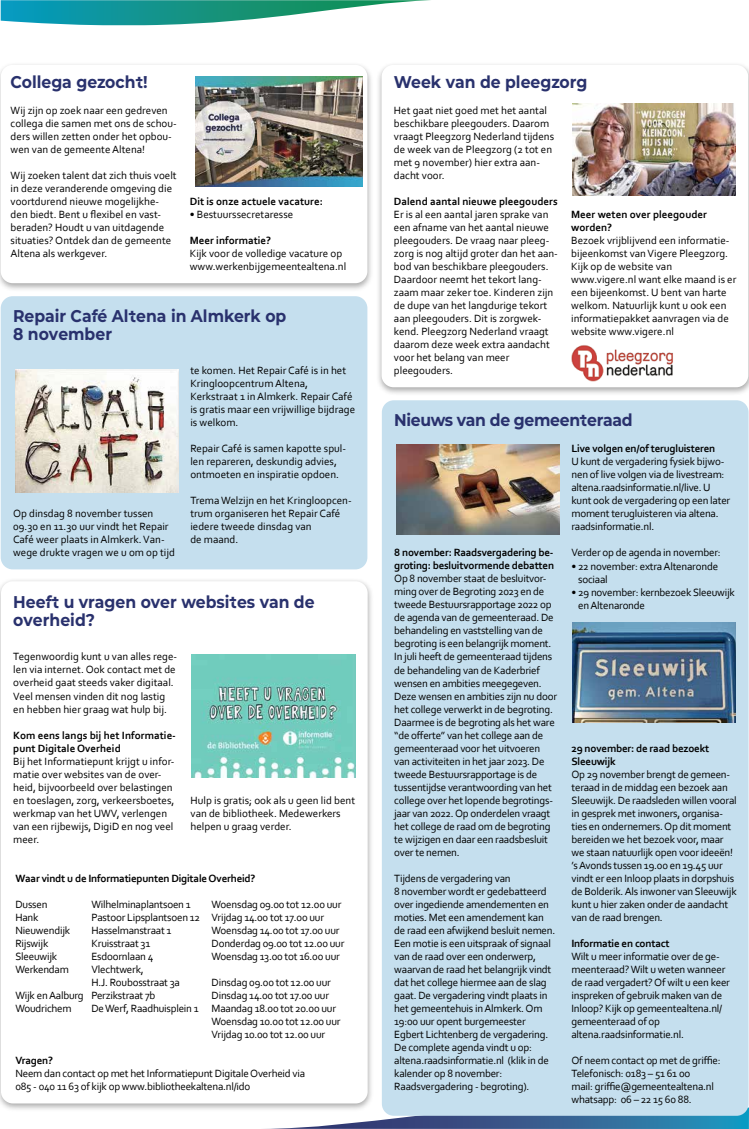
<style>
.page{position:relative;width:749px;height:1129px;background:#fff}
.page>*{position:absolute;margin:0;border:0;box-sizing:border-box;transform-origin:0 0}
.t1{font:700 17px/18px "Mont Altena";color:#29316d}
.t2{font:700 17px "Mont Altena";letter-spacing:-.02em;color:#29316d}
.t3{font:11px/13px "Corbel";letter-spacing:-.02em;color:#000}
.t4{font:11px/13px "Corbel";color:#000}
.t5{font:700 11px/13px "Corbel";letter-spacing:-.02em;color:#000}
.t6{font:700 11px/13px "Corbel";color:#000}
</style>
<div class="page">
<div style="left:376px;top:61px;width:372px;height:335px;background:#000;opacity:.34"></div>
<div style="left:381px;top:65px;width:367px;height:322px;background:#fff;border-radius:12px"></div>
<svg style="left:1px;top:0;width:430px;height:25px"></svg>
<svg style="left:293px;top:1106px;width:455px;height:22px"></svg>
<img style="left:571px;top:345px;width:102px;height:37px">
<div style="left:0;top:61px;width:374px;height:231px;background:#000;opacity:.34"></div>
<div style="left:1px;top:65px;width:366px;height:218px;background:#fff;border-radius:12px"></div>
<img style="left:195px;top:76px;width:167px;height:110px">
<div style="left:1px;top:296px;width:366px;height:273px;background:#c5dfee;border-radius:12px"></div>
<img style="left:15px;top:369px;width:163px;height:123px">
<div style="left:0;top:578px;width:374px;height:534px;background:#000;opacity:.34"></div>
<div style="left:1px;top:581px;width:366px;height:522px;background:#fff;border-radius:12px"></div>
<img style="left:192px;top:654px;width:163px;height:123px">
<img style="left:572px;top:104px;width:163px;height:91px">
<div style="left:382px;top:400px;width:366px;height:715px;background:#c5dfee;border-radius:12px"></div>
<img style="left:396px;top:444px;width:163px;height:90px">
<img style="left:572px;top:622px;width:163px;height:100px">
<h1 class="t1" style="left:11px;top:72px;width:139px">Collega gezocht!</h1>
<p class="t4" style="left:11px;top:104px;width:168px">Wij zijn op zoek naar een gedreven collega die samen met ons de schou&shy;ders willen zetten onder het opbou&shy;wen van de gemeente Altena!</p>
<p class="t4" style="left:11px;top:169px;width:167px">Wij zoeken talent dat zich thuis voelt in deze veranderende omgeving die voortdurend nieuwe mogelijkhe&shy;den biedt. Bent u flexibel en vast&shy;beraden? Houdt u van uitdagende situaties? Ontdek dan de gemeente<br>Altena als werkgever.</p>
<p class="t6" style="left:190px;top:195px;width:135px">Dit is onze actuele vacature:</p>
<p class="t4" style="left:190px;top:208px;width:105px">• Bestuurssecretaresse</p>
<p class="t6" style="left:190px;top:234px;width:83px">Meer informatie?</p>
<p class="t4" style="left:190px;top:247px;width:158px">Kijk voor de volledige vacature op www.werkenbijgemeentealtena.nl</p>
<h1 class="t1" style="left:13px;top:306px;width:275px">Repair Café Altena in Almkerk op<br>8 november</h1>
<p class="t4" style="left:13px;top:507px;width:163px">Op dinsdag 8 november tussen<br>09.30 en 11.30 uur vindt het Repair<br>Café weer plaats in Almkerk. Van&shy;wege drukte vragen we u om op tijd</p>
<p class="t4" style="left:190px;top:364px;width:166px">te komen. Het Repair Café is in het<br>Kringloopcentrum Altena,<br>Kerkstraat 1 in Almkerk. Repair Café is gratis maar een vrijwillige bijdrage is welkom.</p>
<p class="t4" style="left:190px;top:442px;width:157px">Repair Café is samen kapotte spul&shy;len repareren, deskundig advies, ontmoeten en inspiratie opdoen.</p>
<p class="t4" style="left:190px;top:494px;width:163px">Trema Welzijn en het Kringloopcen&shy;trum organiseren het Repair Café iedere tweede dinsdag van<br>de maand.</p>
<h1 class="t1" style="left:13px;top:592px;width:303px">Heeft u vragen over websites van de overheid?</h1>
<p class="t4" style="left:13px;top:650px;width:165px">Tegenwoordig kunt u van alles rege&shy;len via internet. Ook contact met de overheid gaat steeds vaker digitaal.<br>Veel mensen vinden dit nog lastig en hebben hier graag wat hulp bij.</p>
<p class="t6" style="left:13px;top:728px;width:164px">Kom eens langs bij het Informatie&shy;punt Digitale Overheid</p>
<p class="t4" style="left:13px;top:754px;width:162px">Bij het Informatiepunt krijgt u infor&shy;matie over websites van de over&shy;heid, bijvoorbeeld over belastingen en toeslagen, zorg, verkeersboetes, werkmap van het UWV, verlengen van een rijbewijs, DigiD en nog veel meer.</p>
<p class="t4" style="left:190px;top:793px;width:166px">Hulp is gratis; ook als u geen lid bent van de bibliotheek. Medewerkers helpen u graag verder.</p>
<p class="t5" style="left:15px;top:871px;width:241px">Waar vindt u de Informatiepunten Digitale Overheid?</p>
<p class="t3" style="left:15px;top:897px;width:34px">Dussen</p>
<p class="t3" style="left:91px;top:897px;width:101px">Wilhelminaplantsoen 1</p>
<p class="t3" style="left:211px;top:897px;width:131px">Woensdag 09.00 tot 12.00 uur</p>
<p class="t3" style="left:15px;top:910px;width:25px">Hank</p>
<p class="t3" style="left:91px;top:910px;width:234px">Pastoor Lipsplantsoen 12 Vrijdag 14.00 tot 17.00 uur</p>
<p class="t3" style="left:15px;top:923px;width:56px">Nieuwendijk</p>
<p class="t3" style="left:91px;top:923px;width:82px">Hasselmanstraat 1</p>
<p class="t3" style="left:211px;top:923px;width:129px">Woensdag 14.00 tot 17.00 uur</p>
<p class="t3" style="left:15px;top:936px;width:35px">Rijswijk</p>
<p class="t3" style="left:91px;top:936px;width:60px">Kruisstraat 31</p>
<p class="t3" style="left:211px;top:936px;width:134px">Donderdag 09.00 tot 12.00 uur</p>
<p class="t3" style="left:15px;top:949px;width:43px">Sleeuwijk</p>
<p class="t3" style="left:91px;top:949px;width:63px">Esdoornlaan 4</p>
<p class="t3" style="left:211px;top:949px;width:130px">Woensdag 13.00 tot 16.00 uur</p>
<p class="t3" style="left:15px;top:962px;width:55px">Werkendam</p>
<p class="t3" style="left:91px;top:962px;width:90px">Vlechtwerk,<br>H.J. Roubosstraat 3a</p>
<p class="t3" style="left:211px;top:975px;width:121px">Dinsdag 09.00 tot 12.00 uur</p>
<p class="t3" style="left:15px;top:988px;width:142px">Wijk en Aalburg Perzikstraat 7b</p>
<p class="t3" style="left:211px;top:988px;width:119px">Dinsdag 14.00 tot 17.00 uur</p>
<p class="t3" style="left:15px;top:1001px;width:58px">Woudrichem</p>
<p class="t3" style="left:211px;top:1001px;width:130px;text-indent:-120px">De Werf, Raadhuisplein 1 Maandag 18.00 tot 20.00 uur<br>Woensdag 10.00 tot 12.00 uur<br>Vrijdag 10.00 tot 12.00 uur</p>
<p class="t5" style="left:15px;top:1053px;width:39px">Vragen?</p>
<p class="t3" style="left:15px;top:1066px;width:291px">Neem dan contact op met het Informatiepunt Digitale Overheid via<br>085 - 040 11 63 of kijk op www.bibliotheekaltena.nl/ido</p>
<h1 class="t1" style="left:394px;top:72px;width:195px">Week van de pleegzorg</h1>
<p class="t4" style="left:394px;top:104px;width:162px">Het gaat niet goed met het aantal beschikbare pleegouders. Daarom vraagt Pleegzorg Nederland tijdens de week van de Pleegzorg (2 tot en met 9 november) hier extra aan&shy;dacht voor.</p>
<p class="t6" style="left:394px;top:195px;width:165px">Dalend aantal nieuwe pleegouders</p>
<p class="t4" style="left:394px;top:208px;width:165px">Er is al een aantal jaren sprake van een afname van het aantal nieuwe pleegouders. De vraag naar pleeg&shy;zorg is nog altijd groter dan het aan&shy;bod van beschikbare pleegouders.<br>Daardoor neemt het tekort lang&shy;zaam maar zeker toe. Kinderen zijn de dupe van het langdurige tekort aan pleegouders. Dit is zorgwek&shy;kend. Pleegzorg Nederland vraagt daarom deze week extra aandacht voor het belang van meer pleegouders.</p>
<p class="t6" style="left:571px;top:208px;width:137px">Meer weten over pleegouder worden?</p>
<p class="t4" style="left:571px;top:234px;width:167px">Bezoek vrijblijvend een informatie&shy;bijeenkomst van Vigere Pleegzorg.<br>Kijk op de website van www.vigere.nl want elke maand is er een bijeenkomst. U bent van harte welkom. Natuurlijk kunt u ook een informatiepakket aanvragen via de website www.vigere.nl</p>
<h1 class="t2" style="left:394px;top:408px;width:240px">Nieuws van de gemeenteraad</h1>
<p class="t5" style="left:394px;top:546px;width:161px">8 november: Raadsvergadering be&shy;groting: besluitvormende debatten</p>
<p class="t3" style="left:394px;top:572px;width:164px">Op 8 november staat de besluitvor&shy;ming over de Begroting 2023 en de tweede Bestuursrapportage 2022 op de agenda van de gemeenteraad. De behandeling en vaststelling van de begroting is een belangrijk moment.<br>In juli heeft de gemeenteraad tijdens de behandeling van de Kaderbrief wensen en ambities meegegeven.<br>Deze wensen en ambities zijn nu door het college verwerkt in de begroting.<br>Daarmee is de begroting als het ware “de offerte” van het college aan de gemeenteraad voor het uitvoeren van activiteiten in het jaar 2023. De tweede Bestuursrapportage is de tussentijdse verantwoording van het college over het lopende begrotings&shy;jaar van 2022. Op onderdelen vraagt het college de raad om de begroting te wijzigen en daar een raadsbesluit over te nemen.</p>
<p class="t3" style="left:394px;top:871px;width:163px">Tijdens de vergadering van<br>8 november wordt er gedebatteerd over ingediende amendementen en moties. Met een amendement kan de raad een afwijkend besluit nemen.<br>Een motie is een uitspraak of signaal van de raad over een onderwerp, waarvan de raad het belangrijk vindt dat het college hiermee aan de slag gaat. De vergadering vindt plaats in het gemeentehuis in Almkerk. Om<br>19:00 uur opent burgemeester<br>Egbert Lichtenberg de vergadering.<br>De complete agenda vindt u op: altena.raadsinformatie.nl (klik in de kalender op 8 november:<br>Raadsvergadering - begroting).</p>
<p class="t5" style="left:571px;top:442px;width:145px">Live volgen en/of terugluisteren</p>
<p class="t3" style="left:571px;top:455px;width:160px">U kunt de vergadering fysiek bijwo&shy;nen of live volgen via de livestream: altena.raadsinformatie.nl/live. U kunt ook de vergadering op een later moment terugluisteren via altena. raadsinformatie.nl.</p>
<p class="t3" style="left:571px;top:546px;width:151px">Verder op de agenda in november:</p>
<p class="t3" style="left:578px;top:559px;width:141px;text-indent:-7px">• 22 november: extra Altenaronde sociaal</p>
<p class="t3" style="left:578px;top:585px;width:158px;text-indent:-7px">• 29 november: kernbezoek Sleeuwijk en Altenaronde</p>
<p class="t5" style="left:571px;top:741px;width:139px">29 november: de raad bezoekt<br>Sleeuwijk</p>
<p class="t3" style="left:571px;top:767px;width:167px">Op 29 november brengt de gemeen&shy;teraad in de middag een bezoek aan Sleeuwijk. De raadsleden willen vooral in gesprek met inwoners, organisa&shy;ties en ondernemers. Op dit moment bereiden we het bezoek voor, maar we staan natuurlijk open voor ideeën! ’s Avonds tussen 19.00 en 19.45 uur vindt er een Inloop plaats in dorpshuis de Bolderik. Als inwoner van Sleeuwijk kunt u hier zaken onder de aandacht van de raad brengen.</p>
<p class="t5" style="left:571px;top:936px;width:100px">Informatie en contact</p>
<p class="t3" style="left:571px;top:949px;width:160px">Wilt u meer informatie over de ge&shy;meenteraad? Wilt u weten wanneer de raad vergadert? Of wilt u een keer inspreken of gebruik maken van de<br>Inloop? Kijk op gemeentealtena.nl/ gemeenteraad of op altena.raadsinformatie.nl.</p>
<p class="t3" style="left:571px;top:1053px;width:151px">Of neem contact op met de griffie:<br>Telefonisch: 0183 – 51 61 0o<br>mail: griffie@gemeentealtena.nl whatsapp: 06 – 22 15 60 88.</p>
</div>
